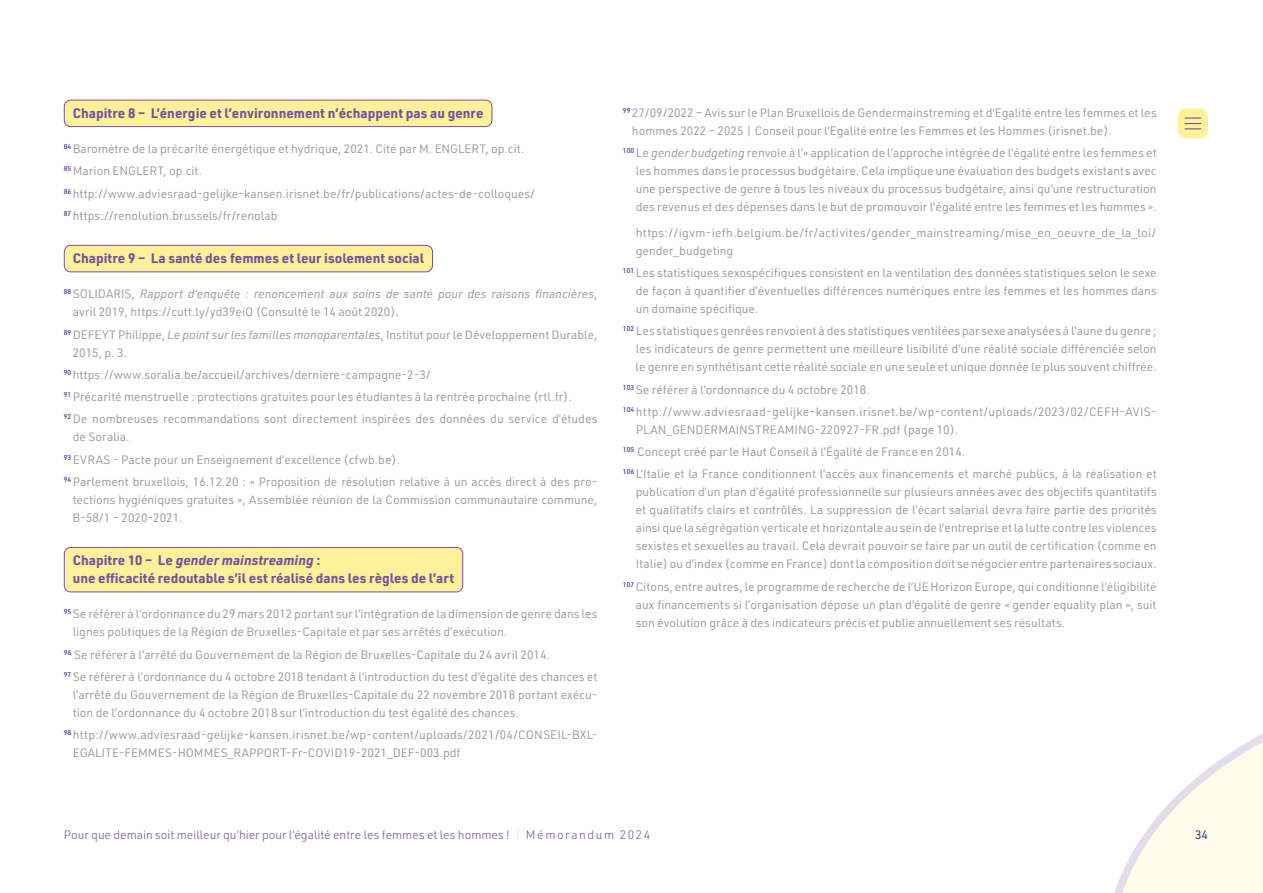
<style>
.page{position:relative;width:1263px;height:893px;background:#fff}
.page>*{position:absolute;margin:0;border:0;box-sizing:border-box;transform-origin:0 0}
.t1{font:700 13.5px/18px "URWDIN";color:#75529d}
.t2{font:12px/18px "URWDIN";color:#9d9c9c}
.t3{font:italic 12px/18px "URWDIN";color:#9d9c9c}
.t4{font:12px/22.2px "URWDIN";letter-spacing:.025em;color:#9d9c9c}
.t5{font:12px/18px "URWDIN";letter-spacing:.02em;color:#9d9c9c}
.t6{font:300 12px "URWDIN";color:#75529d}
.t7{font:12px "URWDIN";color:#20388a}
.s1{font-style:normal}
.s2{font-style:italic}
.s3{color:#ffe600}
</style>
<div class="page">
<svg style="left:1115px;top:733px;width:148px;height:160px"></svg>
<div style="left:1178px;top:108px;width:30px;height:30px;background:#fff19a;border-radius:9px"></div>
<svg style="left:1185px;top:117px;width:16px;height:12px"></svg>
<div style="left:64px;top:100px;width:428px;height:27px;background:#fff19a;border-radius:6px"></div>
<div style="left:64px;top:100px;width:428px;height:27px;border:1px solid #75529d;border-radius:6px"></div>
<div style="left:64px;top:245px;width:368px;height:27px;background:#fff19a;border-radius:6px"></div>
<div style="left:64px;top:245px;width:369px;height:27px;border:1px solid #75529d;border-radius:6px"></div>
<div style="left:64px;top:547px;width:399px;height:45px;background:#fff19a;border-radius:6px"></div>
<div style="left:64px;top:547px;width:399px;height:45px;border:1px solid #75529d;border-radius:6px"></div>
<p class="t1" style="left:73px;top:104px;width:412px">Chapitre 8 – L’énergie et l’environnement n’échappent pas au genre</p>
<p class="t2" style="left:64px;top:137px;width:473px;line-height:22.2px"><sup>84</sup> Baromètre de la précarité énergétique et hydrique, 2021. Cité par M. ENGLERT, op.cit.<br><sup>85</sup> Marion ENGLERT, op.cit.<br><sup>86</sup> http://www.adviesraad-gelijke-kansen.irisnet.be/fr/publications/actes-de-colloques/ <sup>87</sup> https://renolution.brussels/fr/renolab</p>
<p class="t1" style="left:73px;top:249px;width:353px">Chapitre 9 – La santé des femmes et leur isolement social</p>
<p class="t3" style="left:73px;top:285px;width:526px;text-indent:-9px"><sup>88</sup> <span class="s1">SOLIDARIS,</span> Rapport d’enquête : renoncement aux soins de santé pour des raisons financières<span class="s1">, avril 2019, https://cutt.ly/yd39eiO (Consulté le 14 août 2020).</span></p>
<p class="t2" style="left:73px;top:325px;width:526px;text-indent:-9px"><sup>89</sup> DEFEYT Philippe, <span class="s2">Le point sur les familles monoparentales</span>, Institut pour le Développement Durable,<br>2015, p. 3.</p>
<p class="t2" style="left:64px;top:363px;width:535px;line-height:22.2px"><sup>90</sup> https://www.soralia.be/accueil/archives/derniere-campagne-2-3/<br><sup>91</sup> Précarité menstruelle : protections gratuites pour les étudiantes à la rentrée prochaine (rtl.fr).<br><sup>92</sup> De nombreuses recommandations sont directement inspirées des données du service d’études</p>
<p class="t2" style="left:64px;top:426px;width:535px;line-height:22.2px;text-indent:9px">de Soralia.<br><sup>93</sup> EVRAS - Pacte pour un Enseignement d’excellence (cfwb.be).<br><sup>94</sup> Parlement bruxellois, 16.12.20 : « Proposition de résolution relative à un accès direct à des pro-</p>
<p class="t2" style="left:73px;top:490px;width:526px">tections hygiéniques gratuites », Assemblée réunion de la Commission communautaire commune,<br>B-58/1 – 2020-2021.</p>
<p class="t1" style="left:73px;top:551px;width:383px">Chapitre 10 – Le <span class="s2">gender mainstreaming</span> :<br>une efficacité redoutable s’il est réalisé dans les règles de l’art</p>
<p class="t2" style="left:73px;top:605px;width:526px;text-indent:-9px"><sup>95</sup> Se référer à l’ordonnance du 29 mars 2012 portant sur l’intégration de la dimension de genre dans les lignes politiques de la Région de Bruxelles-Capitale et par ses arrêtés d’exécution.</p>
<p class="t2" style="left:64px;top:643px;width:535px;line-height:22.2px"><sup>96</sup> Se référer à l’arrêté du Gouvernement de la Région de Bruxelles-Capitale du 24 avril 2014.<br><sup>97</sup> Se référer à l’ordonnance du 4 octobre 2018 tendant à l’introduction du test d’égalité des chances et</p>
<p class="t2" style="left:73px;top:685px;width:526px">l’arrêté du Gouvernement de la Région de Bruxelles-Capitale du 22 novembre 2018 portant exécu&shy;tion de l’ordonnance du 4 octobre 2018 sur l’introduction du test égalité des chances.</p>
<p class="t2" style="left:73px;top:726px;width:526px;text-indent:-9px"><sup>98</sup> http://www.adviesraad-gelijke-kansen.irisnet.be/wp-content/uploads/2021/04/CONSEIL-BXL-<br>EGALITE-FEMMES-HOMMES_RAPPORT-Fr-COVID19-2021_DEF-003.pdf</p>
<p class="t2" style="left:632px;top:103px;width:526px;text-indent:-9px"><sup>99</sup> 27/09/2022 – Avis sur le Plan Bruxellois de Gendermainstreming et d’Egalité entre les femmes et les hommes 2022 – 2025 | Conseil pour l’Egalité entre les Femmes et les Hommes (irisnet.be).</p>
<p class="t2" style="left:636px;top:144px;width:522px;text-align:justify;text-indent:-13px"><sup>100</sup> Le <span class="s2">gender budgeting</span> renvoie à l’« application de l’approche intégrée de l’égalité entre les femmes et les hommes dans le processus budgétaire. Cela implique une évaluation des budgets existants avec une perspective de genre à tous les niveaux du processus budgétaire, ainsi qu’une restructuration des revenus et des dépenses dans le but de promouvoir l’égalité entre les femmes et les hommes ».</p>
<p class="t5" style="left:636px;top:223px;width:522px">https://igvm-iefh.belgium.be/fr/activites/gender_mainstreaming/mise_en_oeuvre_de_la_loi/ gender_budgeting</p>
<p class="t2" style="left:636px;top:263px;width:522px;text-align:justify;text-indent:-13px"><sup>101</sup> Les statistiques sexospécifiques consistent en la ventilation des données statistiques selon le sexe de façon à quantifier d’éventuelles différences numériques entre les femmes et les hommes dans un domaine spécifique.</p>
<p class="t2" style="left:636px;top:322px;width:522px;text-align:justify;text-indent:-13px"><sup>102</sup> Les statistiques genrées renvoient à des statistiques ventilées par sexe analysées à l’aune du genre ; les indicateurs de genre permettent une meilleure lisibilité d’une réalité sociale différenciée selon le genre en synthétisant cette réalité sociale en une seule et unique donnée le plus souvent chiffrée.</p>
<p class="t4" style="left:623px;top:378px;width:535px"><sup>103</sup> Se référer à l’ordonnance du 4 octobre 2018.<br><sup>104</sup> http://www.adviesraad-gelijke-kansen.irisnet.be/wp-content/uploads/2023/02/CEFH-AVIS-</p>
<p class="t2" style="left:623px;top:418px;width:535px;line-height:22.2px;text-indent:13px">PLAN_GENDERMAINSTREAMING-220927-FR.pdf (page 10).<br><sup>105</sup> Concept créé par le Haut Conseil à l’Égalité de France en 2014.<br><sup>106</sup> L’Italie et la France conditionnent l’accès aux financements et marché publics, à la réalisation et</p>
<p class="t2" style="left:636px;top:483px;width:522px;text-align:justify">publication d’un plan d’égalité professionnelle sur plusieurs années avec des objectifs quantitatifs et qualitatifs clairs et contrôlés. La suppression de l’écart salarial devra faire partie des priorités ainsi que la ségrégation verticale et horizontale au sein de l’entreprise et la lutte contre les violences sexistes et sexuelles au travail. Cela devrait pouvoir se faire par un outil de certification (comme en Italie) ou d’index (comme en France) dont la composition doit se négocier entre partenaires sociaux.</p>
<p class="t2" style="left:636px;top:577px;width:522px;text-align:justify;text-indent:-13px"><sup>107</sup> Citons, entre autres, le programme de recherche de l’UE Horizon Europe, qui conditionne l’éligibilité aux financements si l’organisation dépose un plan d’égalité de genre « gender equality plan », suit son évolution grâce à des indicateurs précis et publie annuellement ses résultats.</p>
<p class="t6" style="left:64px;top:827px;width:588px">Pour que demain soit meilleur qu’hier pour l’égalité entre les femmes et les hommes ! <span class="s3">|</span> Mémorandum 2024</p>
<p class="t7" style="left:1195px;top:827px;width:14px">34</p>
</div>
